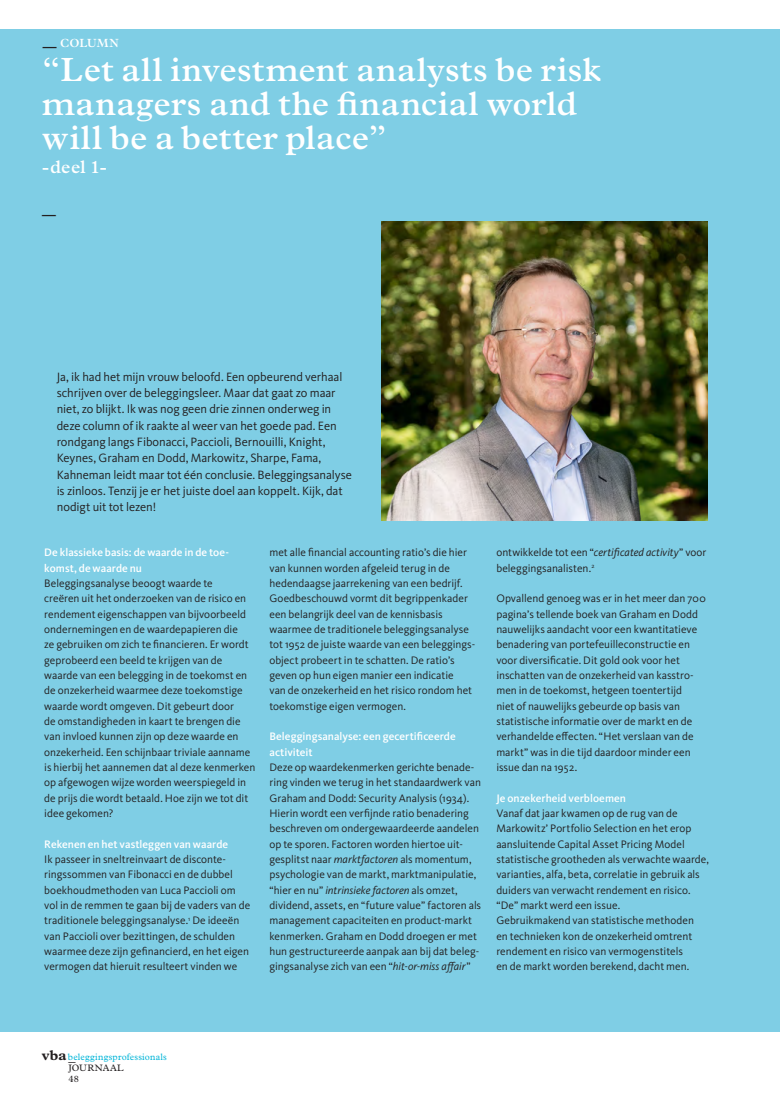
<style>
.page{position:relative;width:780px;height:1117px;background:#fff}
.page>*{position:absolute;margin:0;border:0;box-sizing:border-box;transform-origin:0 0}
.t1{font:600 33.75px/33.8px "Plantin";letter-spacing:.01em;color:#fff}
.t2{font:600 18.12px "Plantin";color:#fff}
.t3{font:700 14.25px "Plantin";color:#231f20}
.t4{font:600 13.75px "Plantin";color:#231f20}
.t5{font:12.5px/16.2px "Kievit OT";letter-spacing:-.005em;color:#231f20}
.t6{font:600 11.88px "Plantin";color:#fff}
.t7{font:11.25px/15.2px "Kievit OT";color:#231f20}
.t8{font:500 11.25px/15.2px "Kievit OT";letter-spacing:.005em;color:#fff}
.t9{font:9.38px "Plantin";letter-spacing:.02em;color:#00b5d8}
.t10{font:9.38px/10.6px "Plantin";letter-spacing:.025em;color:#231f20}
.s1{font-size:13.75px;color:#231f20}
.s2{font-style:italic}
.s3{font-weight:700;font-size:14.25px;color:#231f20}
</style>
<div class="page">
<div style="left:0;top:30px;width:780px;height:1001px;background:#7fcee5"></div>
<img style="left:381px;top:221px;width:326px;height:300px">
<p class="t6" style="left:43px;top:36px;width:77px"><span class="s1">—</span> COLUMN</p>
<h1 class="t1" style="left:42px;top:53px;width:560px">“Let all investment analysts be risk managers and the financial world will be a better place”</h1>
<h2 class="t2" style="left:42px;top:156px;width:66px">-deel 1-</h2>
<p class="t4" style="left:42px;top:206px;width:15px">—</p>
<p class="t5" style="left:57px;top:369px;width:297px">Ja, ik had het mijn vrouw beloofd. Een opbeurend verhaal schrijven over de beleggingsleer. Maar dat gaat zo maar niet, zo blijkt. Ik was nog geen drie zinnen onderweg in deze column of ik raakte al weer van het goede pad. Een rondgang langs Fibonacci, Paccioli, Bernouilli, Knight, Keynes, Graham en Dodd, Markowitz, Sharpe, Fama, Kahneman leidt maar tot één conclusie. Beleggingsanalyse is zinloos. Tenzij je er het juiste doel aan koppelt. Kijk, dat nodigt uit tot lezen!</p>
<p class="t7" style="left:269px;top:545px;width:207px">met alle financial accounting ratio’s die hier van kunnen worden afgeleid terug in de hedendaagse jaarrekening van een bedrijf.<br>Goedbeschouwd vormt dit begrippenkader een belangrijk deel van de kennisbasis waarmee de traditionele beleggingsanalyse tot 1952 de juiste waarde van een beleggings&shy;object probeert in te schatten. De ratio’s geven op hun eigen manier een indicatie<br>van de onzekerheid en het risico rondom het toekomstige eigen vermogen.</p>
<p class="t8" style="left:269px;top:729px;width:188px">Beleggingsanalyse: een gecertificeerde activiteit</p>
<p class="t7" style="left:269px;top:759px;width:213px">Deze op waardekenmerken gerichte benade&shy;ring vinden we terug in het standaardwerk van Graham and Dodd: Security Analysis (1934).<br>Hierin wordt een verfijnde ratio benadering beschreven om ondergewaardeerde aandelen op te sporen. Factoren worden hiertoe uit&shy;gesplitst naar <span class="s2">marktfactoren</span> als momentum, psychologie van de markt, marktmanipulatie, “hier en nu” <span class="s2">intrinsieke factoren</span> als omzet, dividend, assets, en “future value” factoren als management capaciteiten en product-markt kenmerken. Graham en Dodd droegen er met hun gestructureerde aanpak aan bij dat beleg&shy;gingsanalyse zich van een “<span class="s2">hit-or-miss affair</span>”</p>
<p class="t8" style="left:44px;top:545px;width:186px">De klassieke basis: de waarde in de toe&shy;komst, de waarde nu</p>
<p class="t7" style="left:44px;top:575px;width:212px">Beleggingsanalyse beoogt waarde te<br>creëren uit het onderzoeken van de risico en rendement eigenschappen van bijvoorbeeld ondernemingen en de waardepapieren die<br>ze gebruiken om zich te financieren. Er wordt geprobeerd een beeld te krijgen van de waarde van een belegging in de toekomst en de onzekerheid waarmee deze toekomstige waarde wordt omgeven. Dit gebeurt door<br>de omstandigheden in kaart te brengen die van invloed kunnen zijn op deze waarde en onzekerheid. Een schijnbaar triviale aanname is hierbij het aannemen dat al deze kenmerken op afgewogen wijze worden weerspiegeld in de prijs die wordt betaald. Hoe zijn we tot dit idee gekomen?</p>
<p class="t8" style="left:44px;top:836px;width:185px">Rekenen en het vastleggen van waarde</p>
<p class="t7" style="left:44px;top:851px;width:207px">Ik passeer in sneltreinvaart de disconte&shy;ringssommen van Fibonacci en de dubbel boekhoudmethoden van Luca Paccioli om vol in de remmen te gaan bij de vaders van de traditionele beleggingsanalyse.<sup>1</sup> De ideeën van Paccioli over bezittingen, de schulden waarmee deze zijn gefinancierd, en het eigen vermogen dat hieruit resulteert vinden we</p>
<p class="t7" style="left:496px;top:545px;width:211px">ontwikkelde tot een “<span class="s2">certificated activity</span>” voor beleggingsanalisten.<sup>2</sup></p>
<p class="t7" style="left:496px;top:591px;width:211px">Opvallend genoeg was er in het meer dan 700 pagina’s tellende boek van Graham en Dodd nauwelijks aandacht voor een kwantitatieve benadering van portefeuilleconstructie en voor diversificatie. Dit gold ook voor het inschatten van de onzekerheid van kasstro&shy;men in de toekomst, hetgeen toentertijd<br>niet of nauwelijks gebeurde op basis van statistische informatie over de markt en de verhandelde effecten. “Het verslaan van de markt” was in die tijd daardoor minder een issue dan na 1952.</p>
<p class="t8" style="left:496px;top:790px;width:131px">Je onzekerheid verbloemen</p>
<p class="t7" style="left:496px;top:805px;width:214px">Vanaf dat jaar kwamen op de rug van de Markowitz’ Portfolio Selection en het erop aansluitende Capital Asset Pricing Model statistische grootheden als verwachte waarde, varianties, alfa, beta, correlatie in gebruik als duiders van verwacht rendement en risico. “De” markt werd een issue.<br>Gebruikmakend van statistische methoden<br>en technieken kon de onzekerheid omtrent rendement en risico van vermogenstitels<br>en de markt worden berekend, dacht men.</p>
<p class="t9" style="left:42px;top:1051px;width:127px"><span class="s3">vba</span>beleggingsprofessionals</p>
<p class="t3" style="left:69px;top:1047px;width:9px">_</p>
<p class="t10" style="left:68px;top:1062px;width:57px">JOURNAAL<br>48</p>
</div>
